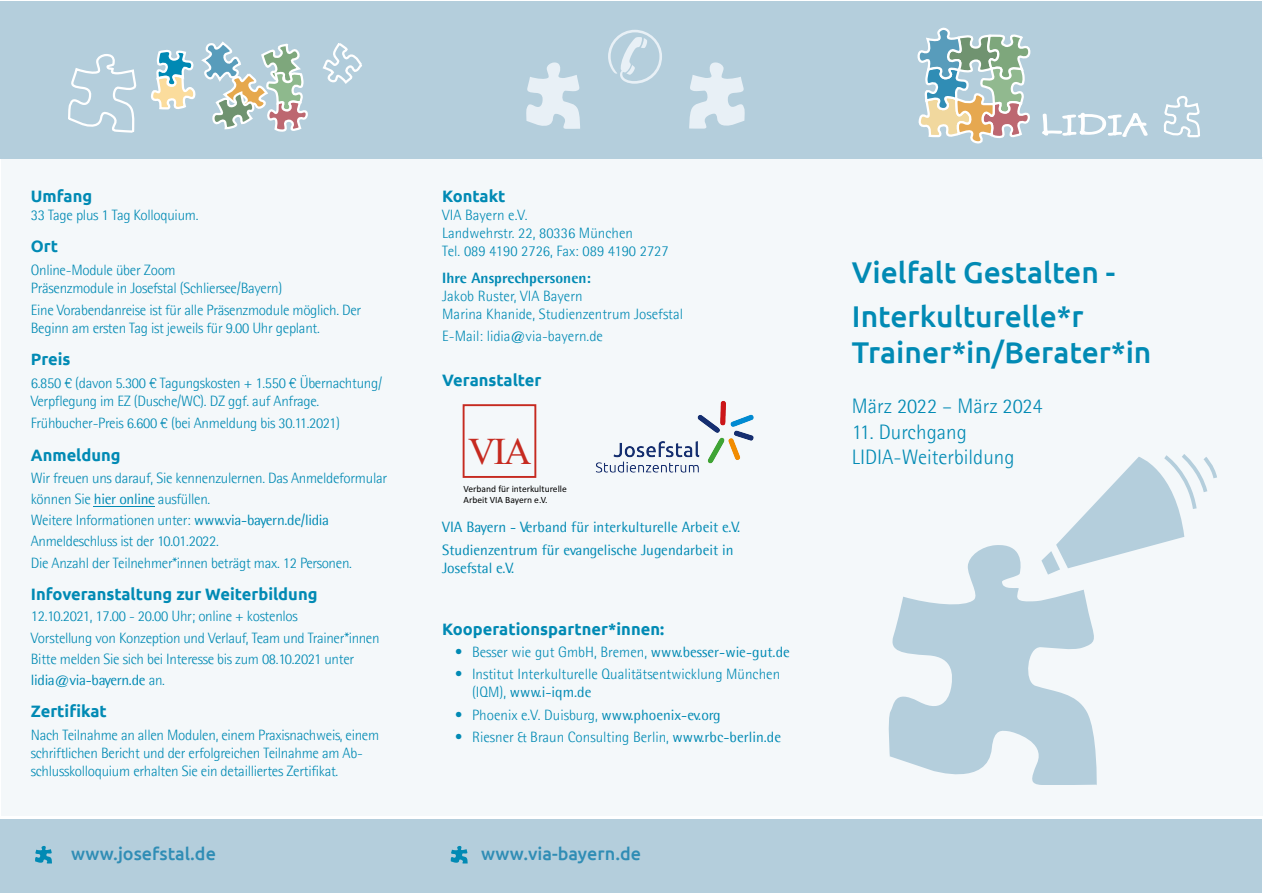
<style>
.page{position:relative;width:1263px;height:893px;background:#fff}
.page>*{position:absolute;margin:0;border:0;box-sizing:border-box;transform-origin:0 0}
.t1{font:37.95px "Times New Roman";color:#c62a20}
.t2{font:500 30px/44.5px "Ubuntu";color:#018ab4}
.t3{font:300 21px "Agfa Rotis Semisans";color:#018ab4}
.t4{font:500 18px "Ubuntu";color:#308db5}
.t5{font:700 16.5px "Ubuntu";color:#018ab4}
.t6{font:300 15px/21.1px "Agfa Rotis Semisans";letter-spacing:-.02em;color:#018ab4}
.t7{font:300 15px/18px "Agfa Rotis Semisans";color:#018ab4}
.t8{font:15px/22.2px "Agfa Rotis Semisans";color:#018ab4}
.t9{font:800 15px "Agfa Rotis Semisans";color:#018ab4}
.t10{font:9.6px/11.4px "Calibri";color:#000}
.s1{font-weight:400}
</style>
<div class="page">
<div style="left:1px;top:157px;width:1262px;height:659px;background:#f4f8fa"></div>
<div style="left:1px;top:1px;width:1261px;height:158px;background:#b4cedc"></div>
<svg style="left:917px;top:27px;width:114px;height:117px"></svg>
<svg style="left:1163px;top:96px;width:37px;height:42px"></svg>
<svg style="left:1042px;top:112px;width:106px;height:25px"></svg>
<svg style="left:68px;top:54px;width:69px;height:79px"></svg>
<svg style="left:322px;top:43px;width:40px;height:41px"></svg>
<svg style="left:151px;top:41px;width:157px;height:91px"></svg>
<svg style="left:608px;top:30px;width:54px;height:54px"></svg>
<svg style="left:689px;top:62px;width:56px;height:67px"></svg>
<svg style="left:526px;top:62px;width:54px;height:67px"></svg>
<svg style="left:888px;top:545px;width:209px;height:240px;fill:#b4cedc"></svg>
<svg style="left:1041px;top:454px;width:176px;height:121px"></svg>
<div style="left:1px;top:819px;width:1261px;height:74px;background:#b4cedc"></div>
<svg style="left:35px;top:846px;width:17px;height:17px"></svg>
<svg style="left:451px;top:846px;width:17px;height:17px"></svg>
<hr style="left:94px;top:506px;width:61px;height:1px;background:#018ab4">
<div style="left:463px;top:404px;width:73px;height:74px;border:2px solid #c62a20"></div>
<img style="left:595px;top:401px;width:159px;height:72px">
<p class="t5" style="left:31px;top:186px;width:63px">Umfang</p>
<p class="t6" style="left:31px;top:204px;width:169px">33 Tage plus 1 Tag Kolloquium.</p>
<p class="t5" style="left:31px;top:237px;width:29px">Ort</p>
<p class="t6" style="left:31px;top:261px;width:253px;line-height:18px">Online-Module über Zoom<br>Präsenzmodule in Josefstal (Schliersee/Bayern)</p>
<p class="t6" style="left:31px;top:301px;width:332px;line-height:18px">Eine Vorabendanreise ist für alle Präsenzmodule möglich. Der<br>Beginn am ersten Tag ist jeweils für 9.00 Uhr geplant.</p>
<p class="t5" style="left:31px;top:350px;width:41px">Preis</p>
<p class="t6" style="left:31px;top:374px;width:353px;line-height:18px">6.850 € (davon 5.300 € Tagungskosten + 1.550 € Übernachtung/<br>Verpflegung im EZ (Dusche/WC). DZ ggf. auf Anfrage.</p>
<p class="t6" style="left:31px;top:412px;width:311px">Frühbucher-Preis 6.600 € (bei Anmeldung bis 30.11.2021)</p>
<p class="t5" style="left:31px;top:445px;width:91px">Anmeldung</p>
<p class="t6" style="left:31px;top:467px;width:358px">Wir freuen uns darauf, Sie kennenzulernen. Das Anmeldeformular können Sie <span class="s1">hier online</span> ausfüllen.<br>Weitere Informationen unter: <span class="s1">www.via-bayern.de/lidia </span>Anmeldeschluss ist der 10.01.2022.<br>Die Anzahl der Teilnehmer*innen beträgt max. 12 Personen.</p>
<p class="t5" style="left:31px;top:584px;width:288px">Infoveranstaltung zur Weiterbildung</p>
<p class="t6" style="left:31px;top:606px;width:350px">12.10.2021, 17.00 - 20.00 Uhr; online + kostenlos<br>Vorstellung von Konzeption und Verlauf, Team und Trainer*innen Bitte melden Sie sich bei Interesse bis zum 08.10.2021 unter <span class="s1">lidia@via-bayern.de</span> an.</p>
<p class="t5" style="left:31px;top:702px;width:78px">Zertifikat</p>
<p class="t6" style="left:31px;top:726px;width:350px;line-height:18px">Nach Teilnahme an allen Modulen, einem Praxisnachweis, einem schriftlichen Bericht und der erfolgreichen Teilnahme am Ab&shy;schlusskolloquium erhalten Sie ein detailliertes Zertifikat.</p>
<p class="t5" style="left:442px;top:186px;width:65px">Kontakt</p>
<p class="t7" style="left:442px;top:206px;width:228px">VIA Bayern e.V.<br>Landwehrstr. 22, 80336 München<br>Tel. 089 4190 2726, Fax: 089 4190 2727</p>
<p class="t9" style="left:442px;top:268px;width:150px">Ihre Ansprechpersonen:</p>
<p class="t7" style="left:442px;top:286px;width:242px">Jakob Ruster, VIA Bayern<br>Marina Khanide, Studienzentrum Josefstal</p>
<p class="t7" style="left:442px;top:327px;width:162px">E-Mail: lidia@via-bayern.de</p>
<p class="t5" style="left:442px;top:370px;width:101px">Veranstalter</p>
<h2 class="t2" style="left:852px;top:248px;width:265px">Vielfalt Gestalten -<br>Interkulturelle*r</h2>
<h2 class="t2" style="left:852px;top:329px;width:301px">Trainer*in/Berater*in</h2>
<h3 class="t3" style="left:852px;top:394px;width:192px">März 2022 – März 2024</h3>
<h3 class="t3" style="left:852px;top:419px;width:116px">11. Durchgang</h3>
<h1 class="t1" style="left:468px;top:426px;width:65px">VIA</h1>
<h3 class="t3" style="left:852px;top:445px;width:164px">LIDIA-Weiterbildung</h3>
<p class="t10" style="left:464px;top:483px;width:105px">Verband für interkulturelle<br>Arbeit VIA Bayern e.V.</p>
<p class="t8" style="left:442px;top:516px;width:299px">VIA Bayern - Verband für interkulturelle Arbeit e.V.<br>Studienzentrum für evangelische Jugendarbeit in</p>
<p class="t8" style="left:442px;top:556px;width:73px">Josefstal e.V.</p>
<p class="t5" style="left:442px;top:619px;width:223px">Kooperationspartner*innen:</p>
<p class="t7" style="left:455px;top:643px;width:336px">• Besser wie gut GmbH, Bremen, <span class="s1">www.besser-wie-gut.de</span></p>
<p class="t7" style="left:472px;top:665px;width:310px;text-indent:-17px">• Institut Interkulturelle Qualitätsentwicklung München (IQM), <span class="s1">www.i-iqm.de</span></p>
<p class="t7" style="left:455px;top:706px;width:267px">• Phoenix e.V. Duisburg, <span class="s1">www.phoenix-ev.org</span></p>
<p class="t7" style="left:455px;top:728px;width:328px">• Riesner &amp; Braun Consulting Berlin, <span class="s1">www.rbc-berlin.de</span></p>
<p class="t4" style="left:71px;top:842px;width:146px">www.josefstal.de</p>
<p class="t4" style="left:481px;top:842px;width:161px">www.via-bayern.de</p>
</div>
